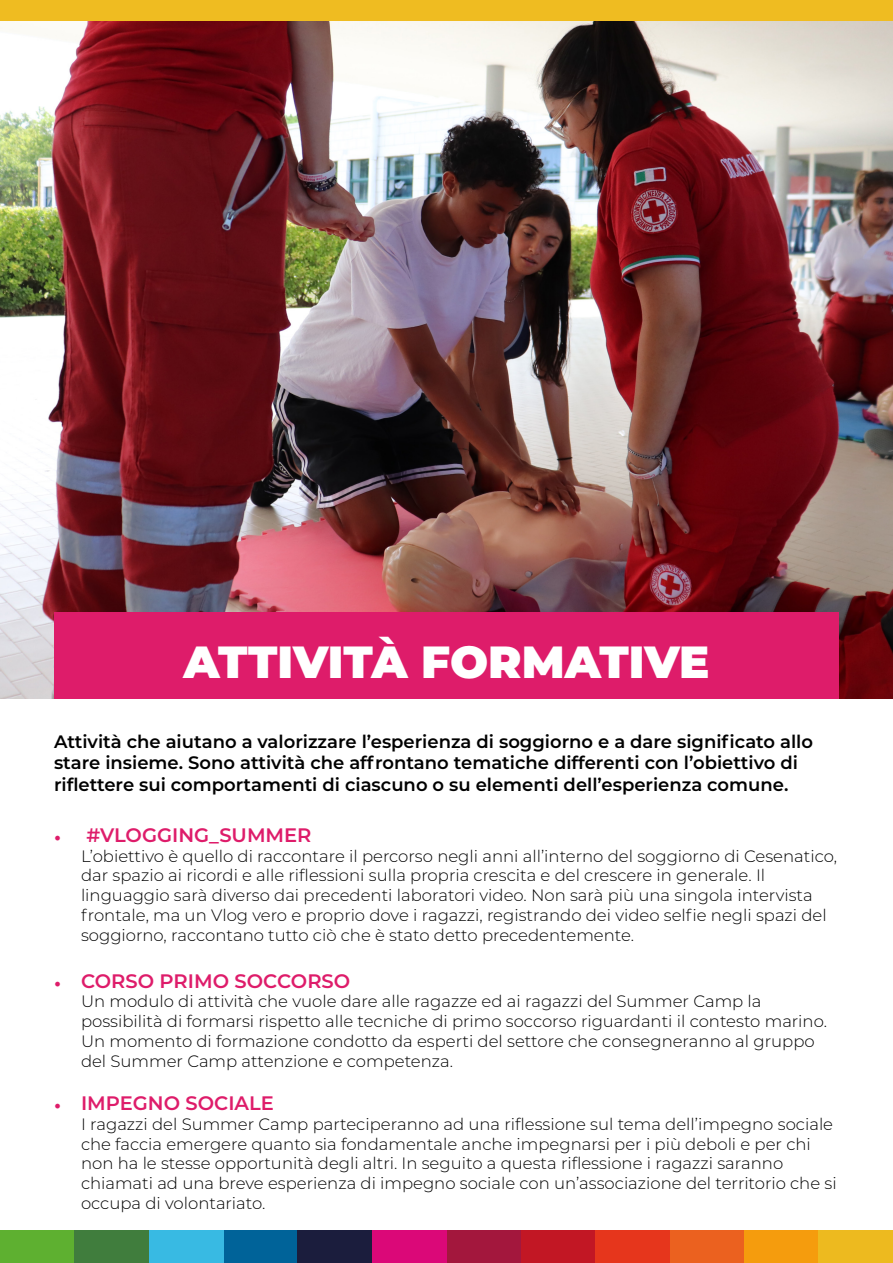
<style>
.page{position:relative;width:893px;height:1263px;background:#fff}
.page>*{position:absolute;margin:0;border:0;box-sizing:border-box;transform-origin:0 0}
.t1{font:900 45px "Montserrat";color:#fff}
.t2{font:600 19.5px "Montserrat";color:#de1c6a}
.t3{font:600 18px/21.6px "Montserrat";color:#000}
.t4{font:300 16.5px/19.8px "Montserrat";color:#000}
.s1{font-family:"Minion Pro";font-weight:400;font-size:18px}
</style>
<div class="page">
<div style="left:0;top:0;width:893px;height:21px;background:#efbc21"></div>
<div style="left:446px;top:1230px;width:75px;height:33px;background:#a3173d"></div>
<div style="left:0;top:1230px;width:74px;height:33px;background:#5eb030"></div>
<div style="left:670px;top:1230px;width:74px;height:33px;background:#eb611f"></div>
<div style="left:223px;top:1230px;width:75px;height:33px;background:#006399"></div>
<div style="left:521px;top:1230px;width:74px;height:33px;background:#c21724"></div>
<div style="left:74px;top:1230px;width:75px;height:33px;background:#407d3d"></div>
<div style="left:744px;top:1230px;width:75px;height:33px;background:#f59c0d"></div>
<div style="left:298px;top:1230px;width:74px;height:33px;background:#1b1d3d"></div>
<div style="left:595px;top:1230px;width:75px;height:33px;background:#e6361c"></div>
<div style="left:149px;top:1230px;width:74px;height:33px;background:#38bae3"></div>
<div style="left:819px;top:1230px;width:74px;height:33px;background:#edba1f"></div>
<div style="left:372px;top:1230px;width:74px;height:33px;background:#db0878"></div>
<img style="left:0;top:21px;width:893px;height:677px">
<div style="left:54px;top:613px;width:785px;height:86px;background:#de1c6a"></div>
<h1 class="t1" style="left:183px;top:628px;width:528px">ATTIVITÀ FORMATIVE</h1>
<p class="t3" style="left:54px;top:730px;width:761px">Attività che aiutano a valorizzare l’esperienza di soggiorno e a dare significato allo stare insieme. Sono attività che affrontano tematiche differenti con l’obiettivo di riflettere sui comportamenti di ciascuno o su elementi dell’esperienza comune.</p>
<p class="t2" style="left:54px;top:821px;width:259px"><span class="s1">•</span> #VLOGGING_SUMMER</p>
<p class="t4" style="left:81px;top:845px;width:757px">L’obiettivo è quello di raccontare il percorso negli anni all’interno del soggiorno di Cesenatico, dar spazio ai ricordi e alle riflessioni sulla propria crescita e del crescere in generale. Il linguaggio sarà diverso dai precedenti laboratori video. Non sarà più una singola intervista frontale, ma un Vlog vero e proprio dove i ragazzi, registrando dei video selfie negli spazi del soggiorno, raccontano tutto ciò che è stato detto precedentemente.</p>
<p class="t2" style="left:54px;top:967px;width:298px"><span class="s1">•</span> CORSO PRIMO SOCCORSO</p>
<p class="t4" style="left:81px;top:991px;width:747px">Un modulo di attività che vuole dare alle ragazze ed ai ragazzi del Summer Camp la possibilità di formarsi rispetto alle tecniche di primo soccorso riguardanti il contesto marino.<br>Un momento di formazione condotto da esperti del settore che consegneranno al gruppo del Summer Camp attenzione e competenza.</p>
<p class="t2" style="left:54px;top:1089px;width:221px"><span class="s1">•</span> IMPEGNO SOCIALE</p>
<p class="t4" style="left:81px;top:1113px;width:757px">I ragazzi del Summer Camp parteciperanno ad una riflessione sul tema dell’impegno sociale che faccia emergere quanto sia fondamentale anche impegnarsi per i più deboli e per chi non ha le stesse opportunità degli altri. In seguito a questa riflessione i ragazzi saranno chiamati ad una breve esperienza di impegno sociale con un’associazione del territorio che si occupa di volontariato.</p>
</div>
